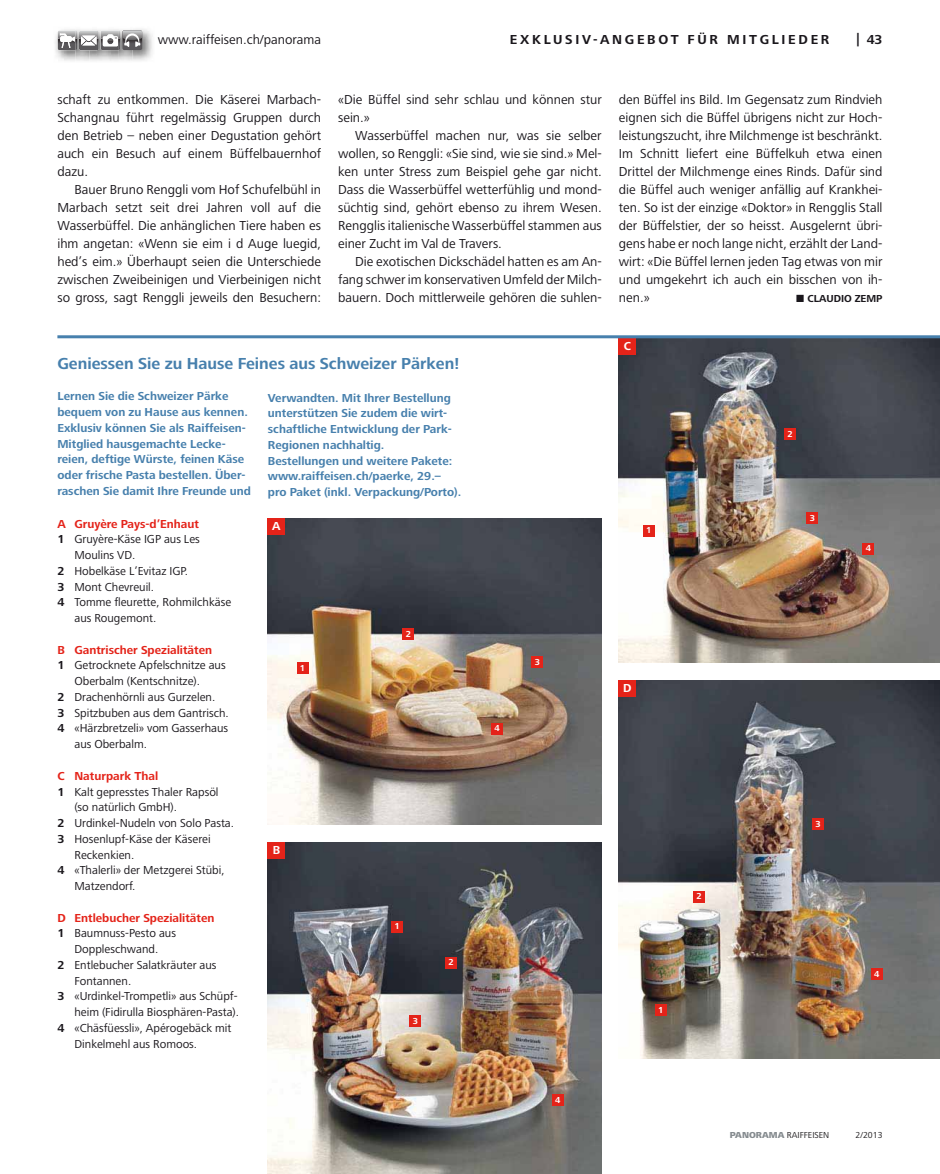
<style>
.page{position:relative;width:940px;height:1174px;background:#fff}
.page>*{position:absolute;margin:0;border:0;box-sizing:border-box;transform-origin:0 0}
.t1{font:700 16.5px "Frutiger Next LT";color:#4780ad}
.t2{font:13.5px/18px "Frutiger Next LT";color:#1a171c;text-align:justify}
.t3{font:700 13.5px "Frutiger Next LT";letter-spacing:.2em;color:#1a171c}
.t4{font:12px "Frutiger Next LT";color:#1a171c}
.t5{font:700 12px/15.8px "Frutiger Next LT";color:#4780ad}
.t6{font:700 12px "Frutiger Next LT";color:#e42319}
.t7{font:700 12px "Frutiger Next LT";color:#fff}
.t8{font:700 10.5px "Frutiger Next LT";color:#1a171c}
.t9{font:9px "Frutiger Next LT";color:#232123}
.t10{font:700 9px "Frutiger Next LT";color:#fff}
.s1{font-family:"Myriad Pro"}
.s2{font-weight:700}
.s3{font-weight:800;color:#858b8f}
</style>
<div class="page">
<img style="left:55px;top:29px;width:20px;height:32px">
<img style="left:89px;top:29px;width:8px;height:32px">
<img style="left:75px;top:29px;width:14px;height:32px">
<img style="left:111px;top:29px;width:8px;height:32px">
<img style="left:133px;top:29px;width:20px;height:32px">
<img style="left:119px;top:29px;width:14px;height:32px">
<svg style="left:58px;top:30px;width:84px;height:20px"></svg>
<img style="left:619px;top:338px;width:321px;height:324px">
<img style="left:619px;top:680px;width:321px;height:378px">
<img style="left:268px;top:842px;width:334px;height:331px">
<img style="left:268px;top:518px;width:334px;height:306px">
<div style="left:391px;top:921px;width:12px;height:11px;background:#e42319"></div>
<div style="left:409px;top:1015px;width:12px;height:11px;background:#e42319"></div>
<div style="left:445px;top:957px;width:12px;height:11px;background:#e42319"></div>
<div style="left:552px;top:1094px;width:11px;height:12px;background:#e42319"></div>
<div style="left:268px;top:518px;width:17px;height:16px;background:#e42319"></div>
<div style="left:268px;top:842px;width:17px;height:16px;background:#e42319"></div>
<div style="left:619px;top:680px;width:17px;height:16px;background:#e42319"></div>
<div style="left:619px;top:338px;width:17px;height:16px;background:#e42319"></div>
<hr style="left:57px;top:335px;width:883px;height:3px;background:#4780ad">
<div style="left:297px;top:662px;width:11px;height:12px;background:#e42319"></div>
<div style="left:402px;top:628px;width:12px;height:12px;background:#e42319"></div>
<div style="left:531px;top:656px;width:12px;height:12px;background:#e42319"></div>
<div style="left:491px;top:723px;width:12px;height:11px;background:#e42319"></div>
<div style="left:643px;top:525px;width:11px;height:11px;background:#e42319"></div>
<div style="left:784px;top:428px;width:12px;height:12px;background:#e42319"></div>
<div style="left:806px;top:512px;width:12px;height:12px;background:#e42319"></div>
<div style="left:862px;top:543px;width:12px;height:11px;background:#e42319"></div>
<div style="left:655px;top:1004px;width:11px;height:12px;background:#e42319"></div>
<div style="left:693px;top:890px;width:12px;height:12px;background:#e42319"></div>
<div style="left:812px;top:818px;width:12px;height:12px;background:#e42319"></div>
<div style="left:871px;top:968px;width:11px;height:12px;background:#e42319"></div>
<p class="t2" style="left:158px;top:32px;width:165px">www.raiffeisen.ch/panorama</p>
<p class="t3" style="left:856px;top:35px;width:28px"><span class="s1">|</span> 43</p>
<p class="t3" style="left:510px;top:35px;width:321px">EXKLUSIV-ANGEBOT FÜR MITGLIEDER</p>
<p class="t2" style="left:57px;top:92px;width:265px">schaft zu entkommen. Die Käserei Marbach-</p>
<p class="t2" style="left:57px;top:110px;width:265px">Schangnau führt regelmässig Gruppen durch</p>
<p class="t2" style="left:57px;top:128px;width:265px">den Betrieb – neben einer Degustation gehört</p>
<p class="t2" style="left:57px;top:146px;width:265px">auch ein Besuch auf einem Büffelbauernhof</p>
<p class="t2" style="left:57px;top:164px;width:32px">dazu.</p>
<p class="t2" style="left:74px;top:182px;width:248px">Bauer Bruno Renggli vom Hof Schufelbühl in</p>
<p class="t2" style="left:57px;top:200px;width:265px">Marbach setzt seit drei Jahren voll auf die</p>
<p class="t2" style="left:57px;top:218px;width:265px">Wasserbüffel. Die anhänglichen Tiere haben es</p>
<p class="t2" style="left:57px;top:236px;width:265px">ihm angetan: «Wenn sie eim i d Auge luegid,</p>
<p class="t2" style="left:57px;top:254px;width:265px">hed’s eim.» Überhaupt seien die Unterschiede</p>
<p class="t2" style="left:57px;top:272px;width:265px">zwischen Zweibeinigen und Vierbeinigen nicht</p>
<p class="t2" style="left:57px;top:290px;width:265px">so gross, sagt Renggli jeweils den Besuchern:</p>
<p class="t2" style="left:338px;top:92px;width:265px">«Die Büffel sind sehr schlau und können stur</p>
<p class="t2" style="left:338px;top:110px;width:33px">sein.»</p>
<p class="t2" style="left:355px;top:128px;width:248px">Wasserbüffel machen nur, was sie selber</p>
<p class="t2" style="left:338px;top:146px;width:265px">wollen, so Renggli: «Sie sind, wie sie sind.» Mel-</p>
<p class="t2" style="left:338px;top:164px;width:265px">ken unter Stress zum Beispiel gehe gar nicht.</p>
<p class="t2" style="left:338px;top:182px;width:265px">Dass die Wasserbüffel wetterfühlig und mond-</p>
<p class="t2" style="left:338px;top:200px;width:265px">süchtig sind, gehört ebenso zu ihrem Wesen.</p>
<p class="t2" style="left:338px;top:218px;width:265px">Rengglis italienische Wasserbüffel stammen aus</p>
<p class="t2" style="left:338px;top:236px;width:165px">einer Zucht im Val de Travers.</p>
<p class="t2" style="left:355px;top:254px;width:248px">Die exotischen Dickschädel hatten es am An-</p>
<p class="t2" style="left:338px;top:272px;width:265px">fang schwer im konservativen Umfeld der Milch-</p>
<p class="t2" style="left:338px;top:290px;width:265px">bauern. Doch mittlerweile gehören die suhlen-</p>
<p class="t1" style="left:57px;top:357px;width:403px">Geniessen Sie zu Hause Feines aus Schweizer Pärken!</p>
<p class="t5" style="left:268px;top:391px;width:195px">Verwandten. Mit Ihrer Bestellung unterstützen Sie zudem die wirt&shy;schaftliche Entwicklung der Park-Regionen nachhaltig.<br>Bestellungen und weitere Pakete: www.raiffeisen.ch/paerke, 29.– pro Paket (inkl. Verpackung/Porto).</p>
<p class="t5" style="left:57px;top:389px;width:195px">Lernen Sie die Schweizer Pärke bequem von zu Hause aus kennen.<br>Exklusiv können Sie als Raiffeisen-Mitglied hausgemachte Lecke&shy;reien, deftige Würste, feinen Käse oder frische Pasta bestellen. Über&shy;raschen Sie damit Ihre Freunde und</p>
<p class="t6" style="left:57px;top:519px;width:143px">A Gruyère Pays-d’Enhaut</p>
<p class="t4" style="left:57px;top:535px;width:144px"><span class="s2">1</span> Gruyère-Käse IGP aus Les</p>
<p class="t4" style="left:74px;top:550px;width:62px">Moulins VD.</p>
<p class="t4" style="left:57px;top:566px;width:132px"><span class="s2">2</span> Hobelkäse L’Evitaz IGP.</p>
<p class="t4" style="left:57px;top:582px;width:98px"><span class="s2">3</span> Mont Chevreuil.</p>
<p class="t4" style="left:57px;top:598px;width:175px"><span class="s2">4</span> Tomme fleurette, Rohmilchkäse</p>
<p class="t4" style="left:74px;top:613px;width:83px">aus Rougemont.</p>
<p class="t6" style="left:57px;top:645px;width:156px">B Gantrischer Spezialitäten</p>
<p class="t4" style="left:57px;top:661px;width:170px"><span class="s2">1</span> Getrocknete Apfelschnitze aus</p>
<p class="t4" style="left:74px;top:676px;width:127px">Oberbalm (Kentschnitze).</p>
<p class="t4" style="left:57px;top:692px;width:159px"><span class="s2">2</span> Drachenhörnli aus Gurzelen.</p>
<p class="t4" style="left:57px;top:708px;width:173px"><span class="s2">3</span> Spitzbuben aus dem Gantrisch.</p>
<p class="t4" style="left:57px;top:724px;width:172px"><span class="s2">4</span> «Härzbretzeli» vom Gasserhaus</p>
<p class="t4" style="left:74px;top:739px;width:74px">aus Oberbalm.</p>
<p class="t6" style="left:57px;top:771px;width:102px">C Naturpark Thal</p>
<p class="t4" style="left:57px;top:787px;width:163px"><span class="s2">1</span> Kalt gepresstes Thaler Rapsöl</p>
<p class="t4" style="left:74px;top:802px;width:104px">(so natürlich GmbH).</p>
<p class="t4" style="left:57px;top:818px;width:178px"><span class="s2">2</span> Urdinkel-Nudeln von Solo Pasta.</p>
<p class="t4" style="left:57px;top:834px;width:155px"><span class="s2">3</span> Hosenlupf-Käse der Käserei</p>
<p class="t4" style="left:74px;top:850px;width:61px">Reckenkien.</p>
<p class="t4" style="left:57px;top:865px;width:169px"><span class="s2">4</span> «Thalerli» der Metzgerei Stübi,</p>
<p class="t4" style="left:74px;top:881px;width:63px">Matzendorf.</p>
<p class="t6" style="left:57px;top:913px;width:159px">D Entlebucher Spezialitäten</p>
<p class="t4" style="left:57px;top:928px;width:120px"><span class="s2">1</span> Baumnuss-Pesto aus</p>
<p class="t4" style="left:74px;top:944px;width:85px">Doppleschwand.</p>
<p class="t4" style="left:57px;top:960px;width:161px"><span class="s2">2</span> Entlebucher Salatkräuter aus</p>
<p class="t4" style="left:74px;top:976px;width:58px">Fontannen.</p>
<p class="t4" style="left:57px;top:991px;width:182px"><span class="s2">3</span> «Urdinkel-Trompetli» aus Schüpf-</p>
<p class="t4" style="left:74px;top:1007px;width:166px">heim (Fidirulla Biosphären-Pasta).</p>
<p class="t4" style="left:57px;top:1023px;width:176px"><span class="s2">4</span> «Chäsfüessli», Apérogebäck mit</p>
<p class="t4" style="left:74px;top:1039px;width:124px">Dinkelmehl aus Romoos.</p>
<p class="t7" style="left:272px;top:521px;width:10px">A</p>
<p class="t10" style="left:300px;top:664px;width:7px">1</p>
<p class="t7" style="left:273px;top:845px;width:9px">B</p>
<p class="t10" style="left:406px;top:630px;width:7px">2</p>
<p class="t10" style="left:394px;top:923px;width:7px">1</p>
<p class="t10" style="left:413px;top:1017px;width:7px">3</p>
<p class="t10" style="left:448px;top:959px;width:7px">2</p>
<p class="t10" style="left:494px;top:725px;width:7px">4</p>
<p class="t10" style="left:535px;top:658px;width:7px">3</p>
<p class="t2" style="left:619px;top:92px;width:265px">den Büffel ins Bild. Im Gegensatz zum Rindvieh eignen sich die Büffel übrigens nicht zur Hoch&shy;leistungszucht, ihre Milchmenge ist beschränkt.<br>Im Schnitt liefert eine Büffelkuh etwa einen Drittel der Milchmenge eines Rinds. Dafür sind die Büffel auch weniger anfällig auf Krankhei&shy;ten. So ist der einzige «Doktor» in Rengglis Stall der Büffelstier, der so heisst. Ausgelernt übri&shy;gens habe er noch lange nicht, erzählt der Land&shy;wirt: «Die Büffel lernen jeden Tag etwas von mir und umgekehrt ich auch ein bisschen von ih&shy;nen.»</p>
<p class="t8" style="left:807px;top:295px;width:77px">CLAUDIO ZEMP</p>
<p class="t7" style="left:624px;top:341px;width:9px">C</p>
<p class="t10" style="left:646px;top:527px;width:7px">1</p>
<p class="t7" style="left:623px;top:683px;width:10px">D</p>
<p class="t10" style="left:696px;top:892px;width:7px">2</p>
<p class="t10" style="left:658px;top:1006px;width:7px">1</p>
<p class="t10" style="left:787px;top:430px;width:7px">2</p>
<p class="t10" style="left:809px;top:514px;width:7px">3</p>
<p class="t10" style="left:865px;top:545px;width:7px">4</p>
<p class="t10" style="left:815px;top:820px;width:7px">3</p>
<p class="t10" style="left:874px;top:970px;width:7px">4</p>
<p class="t10" style="left:555px;top:1096px;width:7px">4</p>
<p class="t9" style="left:730px;top:1131px;width:101px"><span class="s3">PANORAMA</span> RAIFFEISEN</p>
<p class="t9" style="left:855px;top:1131px;width:28px">2/2013</p>
</div>
